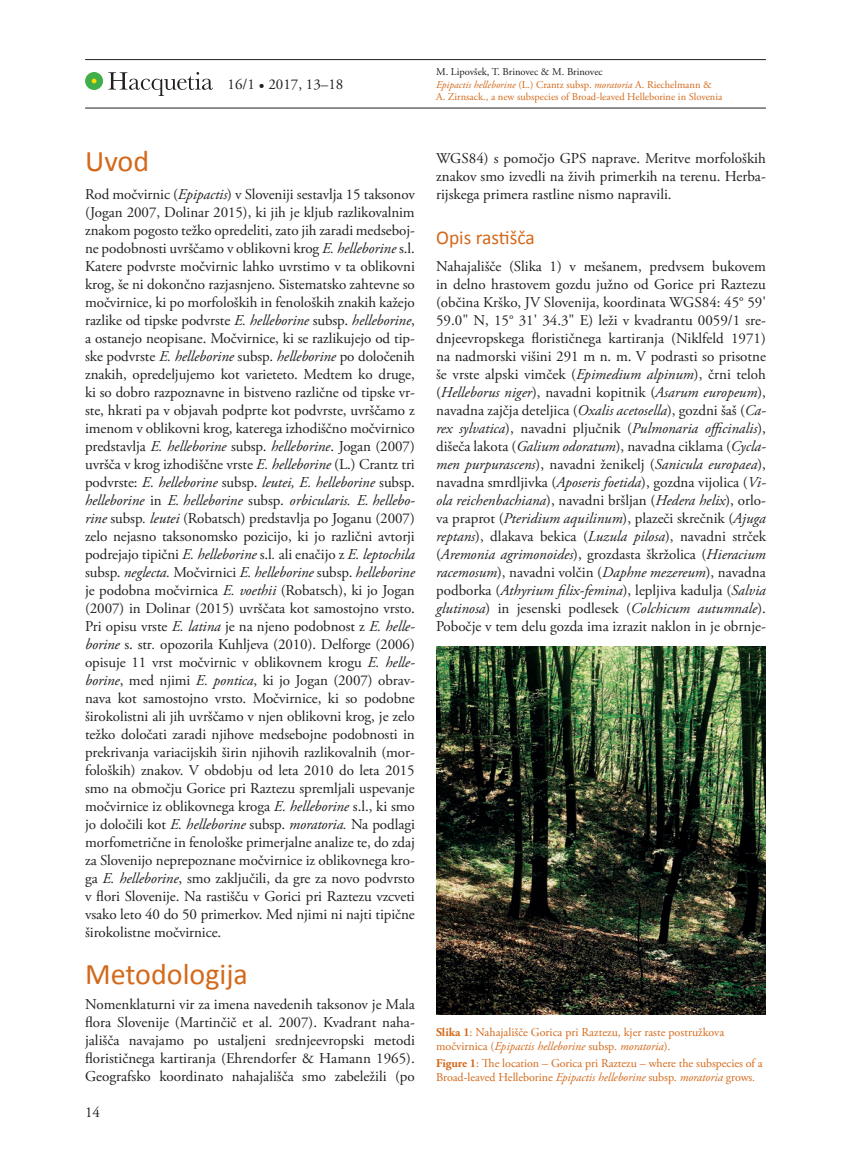
<style>
.page{position:relative;width:851px;height:1149px;background:#fff}
.page>*{position:absolute;margin:0;border:0;box-sizing:border-box;transform-origin:0 0}
.t1{font:30px "Calibri";color:#d3691a}
.t2{font:19.5px "Calibri";color:#d3691a}
.t3{font:15px/18px "Adobe Garamond Pro";color:#231f20;text-align:justify}
.t4{font:12px/14.4px "Adobe Garamond Pro";letter-spacing:-.005em;color:#d3691a}
.t5{font:10.5px/12.6px "Adobe Garamond Pro";color:#d3691a}
.s1{font-style:italic}
.s2{color:#231f20}
.s3{font-weight:700}
</style>
<div class="page">
<hr style="left:85px;top:59px;width:680px;height:1px;background:#231f20">
<hr style="left:85px;top:108px;width:680px;height:1px;background:#231f20">
<svg style="left:108px;top:72px;width:105px;height:24px"></svg>
<div style="left:85px;top:72px;width:18px;height:18px;background:#40ae49;border-radius:50%"></div>
<svg style="left:92px;top:79px;width:4px;height:4px"></svg>
<img style="left:436px;top:646px;width:329px;height:368px">
<p class="t3" style="left:227px;top:76px;width:117px">16/1 • 2017, 13–18</p>
<h1 class="t1" style="left:85px;top:142px;width:66px">Uvod</h1>
<p class="t3" style="left:85px;top:185px;width:331px">Rod močvirnic (<span class="s1">Epipactis</span>) v Sloveniji sestavlja 15 taksonov (Jogan 2007, Dolinar 2015), ki jih je kljub razlikovalnim znakom pogosto težko opredeliti, zato jih zaradi medseboj&shy;ne podobnosti uvrščamo v oblikovni krog <span class="s1">E. helleborine</span> s.l.<br>Katere podvrste močvirnic lahko uvrstimo v ta oblikovni krog, še ni dokončno razjasnjeno. Sistematsko zahtevne so močvirnice, ki po morfoloških in fenoloških znakih kažejo razlike od tipske podvrste <span class="s1">E. helleborine</span> subsp. <span class="s1">helleborine</span>, a ostanejo neopisane. Močvirnice, ki se razlikujejo od tip&shy;ske podvrste <span class="s1">E. helleborine</span> subsp. <span class="s1">helleborine</span> po določenih znakih, opredeljujemo kot varieteto. Medtem ko druge, ki so dobro razpoznavne in bistveno različne od tipske vr&shy;ste, hkrati pa v objavah podprte kot podvrste, uvrščamo z imenom v oblikovni krog, katerega izhodiščno močvirnico predstavlja <span class="s1">E. helleborine</span> subsp. <span class="s1">helleborine</span>. Jogan (2007) uvršča v krog izhodiščne vrste <span class="s1">E. helleborine</span> (L.) Crantz tri podvrste: <span class="s1">E. helleborine</span> subsp. <span class="s1">leutei, E. helleborine</span> subsp. <span class="s1">helleborine</span> in <span class="s1">E. helleborine</span> subsp. <span class="s1">orbicularis. E. hellebo&shy;rine</span> subsp<span class="s1">. leutei</span> (Robatsch) predstavlja po Joganu (2007) zelo nejasno taksonomsko pozicijo, ki jo različni avtorji podrejajo tipični <span class="s1">E. helleborine</span> s.l<span class="s1">.</span> ali enačijo z <span class="s1">E. leptochila </span>subsp. <span class="s1">neglecta.</span> Močvirnici <span class="s1">E. helleborine</span> subsp. <span class="s1">helleborine </span>je podobna močvirnica <span class="s1">E. voethii</span> (Robatsch), ki jo Jogan (2007) in Dolinar (2015) uvrščata kot samostojno vrsto.<br>Pri opisu vrste <span class="s1">E. latina</span> je na njeno podobnost z <span class="s1">E. helle&shy;borine</span> s. str<span class="s1">.</span> opozorila Kuhljeva (2010). Delforge (2006) opisuje 11 vrst močvirnic v oblikovnem krogu <span class="s1">E. helle&shy;borine</span>, med njimi <span class="s1">E. pontica</span>, ki jo Jogan (2007) obrav&shy;nava kot samostojno vrsto. Močvirnice, ki so podobne širokolistni ali jih uvrščamo v njen oblikovni krog, je zelo težko določati zaradi njihove medsebojne podobnosti in prekrivanja variacijskih širin njihovih razlikovalnih (mor&shy;foloških) znakov. V obdobju od leta 2010 do leta 2015 smo na območju Gorice pri Raztezu spremljali uspevanje močvirnice iz oblikovnega kroga <span class="s1">E. helleborine</span> s.l., ki smo jo določili kot <span class="s1">E. helleborine</span> subsp. <span class="s1">moratoria.</span> Na podlagi morfometrične in fenološke primerjalne analize te, do zdaj za Slovenijo neprepoznane močvirnice iz oblikovnega kro&shy;ga <span class="s1">E. helleborine</span>, smo zaključili, da gre za novo podvrsto v flori Slovenije. Na rastišču v Gorici pri Raztezu vzcveti vsako leto 40 do 50 primerkov. Med njimi ni najti tipične širokolistne močvirnice.</p>
<h1 class="t1" style="left:85px;top:954px;width:164px">Metodologija</h1>
<p class="t3" style="left:85px;top:995px;width:331px">Nomenklaturni vir za imena navedenih taksonov je Mala flora Slovenije (Martinčič et al. 2007). Kvadrant naha&shy;jališča navajamo po ustaljeni srednjeevropski metodi florističnega kartiranja (Ehrendorfer &amp; Hamann 1965).<br>Geografsko koordinato nahajališča smo zabeležili (po</p>
<p class="t3" style="left:85px;top:1103px;width:16px">14</p>
<p class="t5" style="left:436px;top:66px;width:288px"><span class="s2">M. Lipovšek, T. Brinovec &amp; M. Brinovec<br></span><span class="s1">Epipactis helleborine</span> (L.) Crantz subsp. <span class="s1">moratoria</span> A. Riechelmann &amp;<br>A. Zirnsack., a new subspecies of Broad-leaved Helleborine in Slovenia</p>
<p class="t3" style="left:436px;top:149px;width:331px">WGS84) s pomočjo GPS naprave. Meritve morfoloških znakov smo izvedli na živih primerkih na terenu. Herba&shy;rijskega primera rastline nismo napravili.</p>
<h2 class="t2" style="left:436px;top:225px;width:100px">Opis rastišča</h2>
<p class="t3" style="left:436px;top:257px;width:331px">Nahajališče (Slika 1) v mešanem, predvsem bukovem in delno hrastovem gozdu južno od Gorice pri Raztezu (občina Krško, JV Slovenija, koordinata WGS84: 45° 59' 59.0" N, 15° 31' 34.3" E) leži v kvadrantu 0059/1 sre&shy;dnjeevropskega florističnega kartiranja (Niklfeld 1971) na nadmorski višini 291 m n. m. V podrasti so prisotne še vrste alpski vimček (<span class="s1">Epimedium alpinum</span>), črni teloh (<span class="s1">Helleborus niger</span>), navadni kopitnik (<span class="s1">Asarum europeum</span>), navadna zajčja deteljica (<span class="s1">Oxalis acetosella</span>), gozdni šaš (<span class="s1">Ca&shy;rex sylvatica</span>), navadni pljučnik (<span class="s1">Pulmonaria officinalis</span>), dišeča lakota (<span class="s1">Galium odoratum</span>), navadna ciklama (<span class="s1">Cycla&shy;men purpurascens</span>), navadni ženikelj (<span class="s1">Sanicula europaea</span>), navadna smrdljivka (<span class="s1">Aposeris foetida</span>), gozdna vijolica (<span class="s1">Vi&shy;ola reichenbachiana</span>), navadni bršljan (<span class="s1">Hedera helix</span>), orlo&shy;va praprot (<span class="s1">Pteridium aquilinum</span>), plazeči skrečnik (<span class="s1">Ajuga reptans</span>), dlakava bekica (<span class="s1">Luzula pilosa</span>), navadni strček (<span class="s1">Aremonia agrimonoides</span>), grozdasta škržolica (<span class="s1">Hieracium racemosum</span>), navadni volčin (<span class="s1">Daphne mezereum</span>), navadna podborka (<span class="s1">Athyrium filix-femina</span>), lepljiva kadulja (<span class="s1">Salvia glutinosa</span>) in jesenski podlesek (<span class="s1">Colchicum autumnale</span>).<br>Pobočje v tem delu gozda ima izrazit naklon in je obrnje-</p>
<p class="t4" style="left:436px;top:1025px;width:289px"><span class="s3">Slika 1</span>: Nahajališče Gorica pri Raztezu, kjer raste postružkova močvirnica (<span class="s1">Epipactis helleborine</span> subsp. <span class="s1">moratoria</span>)<span class="s1">.</span></p>
<p class="t4" style="left:436px;top:1055px;width:328px"><span class="s3">Figure 1</span>: The location – Gorica pri Raztezu – where the subspecies of a<br>Broad-leaved Helleborine <span class="s1">Epipactis helleborine</span> subsp. <span class="s1">moratoria</span> grows<span class="s1">.</span></p>
</div>
